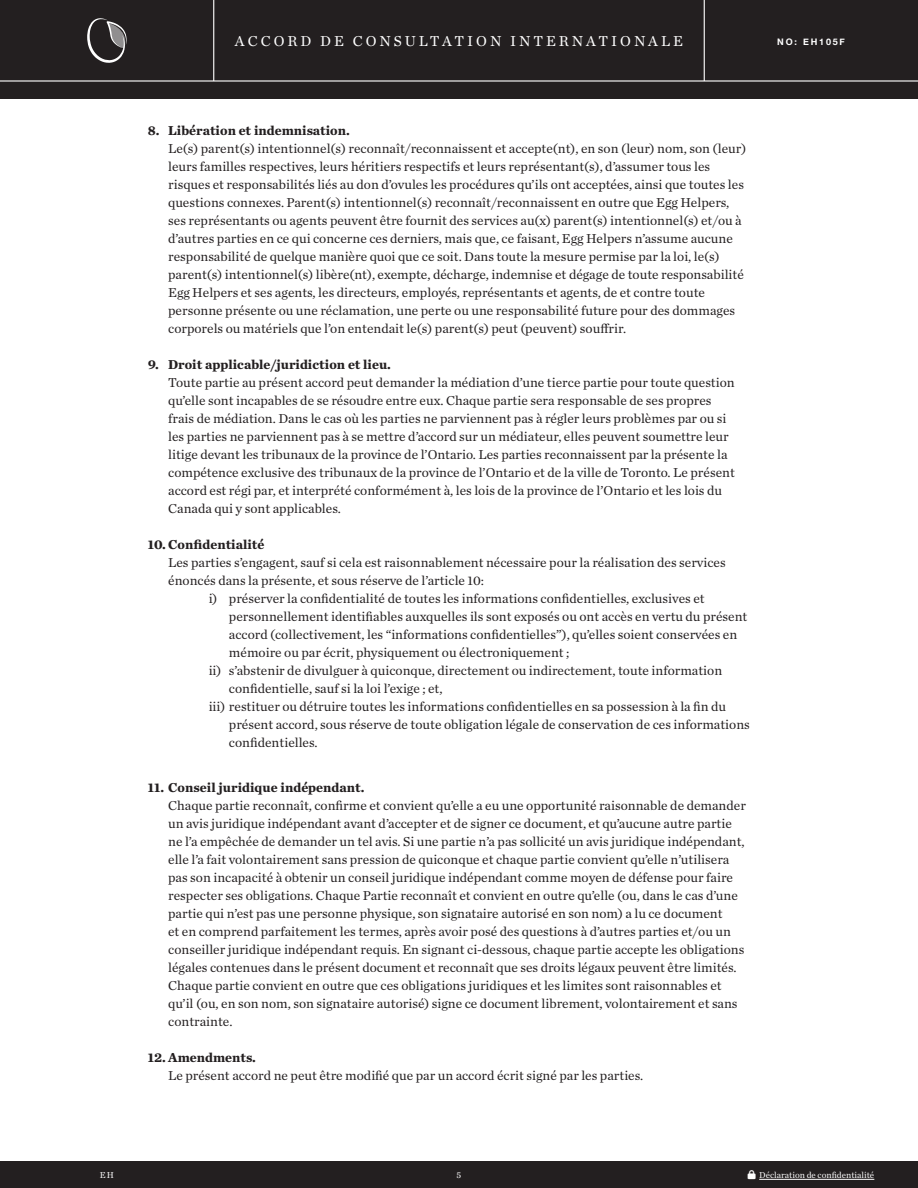
<style>
.page{position:relative;width:918px;height:1188px;background:#fff}
.page>*{position:absolute;margin:0;border:0;box-sizing:border-box;transform-origin:0 0}
.t1{font:15px "Chronicle Text G1";letter-spacing:.2em;color:#fff}
.t2{font:13.5px/18px "Chronicle Text G1";color:#231f20}
.t3{font:700 13.5px "Chronicle Text G1";color:#231f20}
.t4{font:9px "Chronicle Text G1";color:#fff}
.t5{font:700 9px "Helvetica Neue";letter-spacing:.2em;color:#fff}
</style>
<div class="page">
<div style="left:0;top:0;width:918px;height:99px;background:#231f20"></div>
<hr style="left:0;top:80px;width:918px;height:2px;background:#fff">
<svg style="left:87px;top:18px;width:40px;height:45px"></svg>
<hr style="left:704px;top:0;width:1px;height:81px;background:#fff">
<hr style="left:213px;top:0;width:1px;height:81px;background:#fff">
<div style="left:0;top:1161px;width:918px;height:27px;background:#231f20"></div>
<hr style="left:759px;top:1179px;width:115px;height:1px;background:#fff">
<p class="t1" style="left:235px;top:30px;width:450px">ACCORD DE CONSULTATION INTERNATIONALE</p>
<p class="t5" style="left:777px;top:35px;width:69px">NO: EH105F</p>
<p class="t3" style="left:148px;top:120px;width:203px">8. Libération et indemnisation.</p>
<p class="t2" style="left:168px;top:139px;width:580px">Le(s) parent(s) intentionnel(s) reconnaît/reconnaissent et accepte(nt), en son (leur) nom, son (leur) leurs familles respectives, leurs héritiers respectifs et leurs représentant(s), d’assumer tous les risques et responsabilités liés au don d’ovules les procédures qu’ils ont acceptées, ainsi que toutes les questions connexes. Parent(s) intentionnel(s) reconnaît/reconnaissent en outre que Egg Helpers, ses représentants ou agents peuvent être fournit des services au(x) parent(s) intentionnel(s) et/ou à d’autres parties en ce qui concerne ces derniers, mais que, ce faisant, Egg Helpers n’assume aucune responsabilité de quelque manière quoi que ce soit. Dans toute la mesure permise par la loi, le(s) parent(s) intentionnel(s) libère(nt), exempte, décharge, indemnise et dégage de toute responsabilité Egg Helpers et ses agents, les directeurs, employés, représentants et agents, de et contre toute personne présente ou une réclamation, une perte ou une responsabilité future pour des dommages corporels ou matériels que l’on entendait le(s) parent(s) peut (peuvent) souffrir.</p>
<p class="t3" style="left:148px;top:354px;width:245px">9. Droit applicable/juridiction et lieu.</p>
<p class="t2" style="left:168px;top:373px;width:568px">Toute partie au présent accord peut demander la médiation d’une tierce partie pour toute question qu’elle sont incapables de se résoudre entre eux. Chaque partie sera responsable de ses propres frais de médiation. Dans le cas où les parties ne parviennent pas à régler leurs problèmes par ou si les parties ne parviennent pas à se mettre d’accord sur un médiateur, elles peuvent soumettre leur litige devant les tribunaux de la province de l’Ontario. Les parties reconnaissent par la présente la compétence exclusive des tribunaux de la province de l’Ontario et de la ville de Toronto. Le présent accord est régi par, et interprété conformément à, les lois de la province de l’Ontario et les lois du Canada qui y sont applicables.</p>
<p class="t3" style="left:148px;top:534px;width:118px">10. Confidentialité</p>
<p class="t2" style="left:168px;top:553px;width:559px">Les parties s’engagent, sauf si cela est raisonnablement nécessaire pour la réalisation des services</p>
<p class="t2" style="left:168px;top:571px;width:317px">énoncés dans la présente, et sous réserve de l’article 10:</p>
<p class="t2" style="left:209px;top:589px;width:497px">i) préserver la confidentialité de toutes les informations confidentielles, exclusives et</p>
<p class="t2" style="left:229px;top:607px;width:520px">personnellement identifiables auxquelles ils sont exposés ou ont accès en vertu du présent</p>
<p class="t2" style="left:229px;top:625px;width:510px">accord (collectivement, les “informations confidentielles”), qu’elles soient conservées en</p>
<p class="t2" style="left:229px;top:643px;width:342px">mémoire ou par écrit, physiquement ou électroniquement ;</p>
<p class="t2" style="left:209px;top:661px;width:515px">ii) s’abstenir de divulguer à quiconque, directement ou indirectement, toute information</p>
<p class="t2" style="left:229px;top:679px;width:215px">confidentielle, sauf si la loi l’exige ; et,</p>
<p class="t2" style="left:209px;top:697px;width:519px">iii) restituer ou détruire toutes les informations confidentielles en sa possession à la fin du</p>
<p class="t2" style="left:229px;top:715px;width:523px">présent accord, sous réserve de toute obligation légale de conservation de ces informations</p>
<p class="t2" style="left:229px;top:733px;width:90px">confidentielles.</p>
<p class="t3" style="left:148px;top:777px;width:218px">11. Conseil juridique indépendant.</p>
<p class="t2" style="left:168px;top:796px;width:579px">Chaque partie reconnaît, confirme et convient qu’elle a eu une opportunité raisonnable de demander un avis juridique indépendant avant d’accepter et de signer ce document, et qu’aucune autre partie ne l’a empêchée de demander un tel avis. Si une partie n’a pas sollicité un avis juridique indépendant, elle l’a fait volontairement sans pression de quiconque et chaque partie convient qu’elle n’utilisera pas son incapacité à obtenir un conseil juridique indépendant comme moyen de défense pour faire respecter ses obligations. Chaque Partie reconnaît et convient en outre qu’elle (ou, dans le cas d’une partie qui n’est pas une personne physique, son signataire autorisé en son nom) a lu ce document<br>et en comprend parfaitement les termes, après avoir posé des questions à d’autres parties et/ou un conseiller juridique indépendant requis. En signant ci-dessous, chaque partie accepte les obligations légales contenues dans le présent document et reconnaît que ses droits légaux peuvent être limités.<br>Chaque partie convient en outre que ces obligations juridiques et les limites sont raisonnables et qu’il (ou, en son nom, son signataire autorisé) signe ce document librement, volontairement et sans contrainte.</p>
<p class="t3" style="left:148px;top:1047px;width:109px">12. Amendments.</p>
<p class="t2" style="left:168px;top:1066px;width:477px">Le présent accord ne peut être modifié que par un accord écrit signé par les parties.</p>
<p class="t4" style="left:100px;top:1168px;width:15px">EH</p>
<p class="t4" style="left:457px;top:1168px;width:6px">5</p>
<p class="t4" style="left:759px;top:1169px;width:117px">Déclaration de confidentialité</p>
</div>
